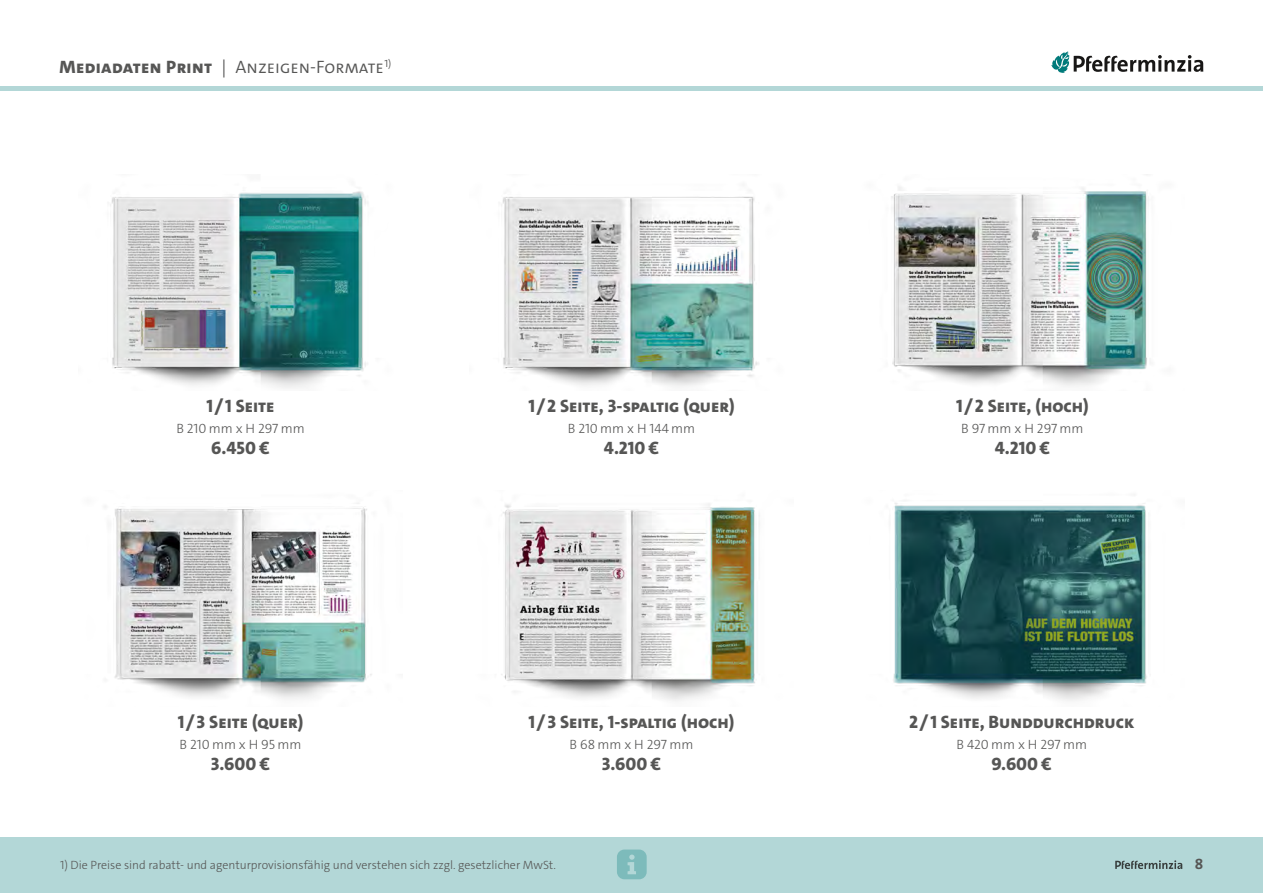
<style>
.page{position:relative;width:1263px;height:893px;background:#fff}
.page>*{position:absolute;margin:0;border:0;box-sizing:border-box;transform-origin:0 0}
.Zwiti{font:800 18px "The Sans C4 s";color:#565655}
.Rubrik-Thema{font:300 18px "The Sans C4 s";color:#565655}
.t1{font:700 15px "The Sans C4 s";color:#565655}
.Lauftext{font:300 13.5px "The Sans C4 s";color:#565655}
.Quelle{font:300 12px "The Sans C4 s";color:#565655}
.s1{font-weight:800}
</style>
<div class="page">
<div style="left:0;top:838px;width:1263px;height:55px;background:#b3d7d7"></div>
<svg style="left:1115px;top:860px;width:67px;height:9px"></svg>
<svg style="left:1051px;top:51px;width:152px;height:22px"></svg>
<svg style="left:617px;top:849px;width:30px;height:30px"></svg>
<img style="left:893px;top:503px;width:254px;height:198px">
<img style="left:501px;top:196px;width:258px;height:191px">
<img style="left:110px;top:191px;width:258px;height:197px">
<img style="left:501px;top:503px;width:259px;height:198px">
<img style="left:105px;top:503px;width:267px;height:196px">
<img style="left:891px;top:186px;width:260px;height:201px">
<hr style="left:0;top:86px;width:1263px;height:4px;background:#b3d7d7">
<p class="Rubrik-Thema" style="left:60px;top:55px;width:333px"><span class="s1">Mediadaten Print</span> | Anzeigen-Formate<sup>1)</sup></p>
<p class="Zwiti" style="left:206px;top:394px;width:70px">1 / 1 Seite</p>
<p class="Lauftext" style="left:176px;top:419px;width:130px">B 210 mm x H 297 mm</p>
<p class="Zwiti" style="left:211px;top:436px;width:60px">6.450 €</p>
<p class="Zwiti" style="left:178px;top:710px;width:127px">1 / 3 Seite (quer)</p>
<p class="Lauftext" style="left:180px;top:735px;width:123px">B 210 mm x H 95 mm</p>
<p class="Zwiti" style="left:211px;top:752px;width:61px">3.600 €</p>
<p class="Zwiti" style="left:528px;top:394px;width:208px">1 / 2 Seite, 3-spaltig (quer)</p>
<p class="Lauftext" style="left:568px;top:419px;width:129px">B 210 mm x H 144 mm</p>
<p class="Zwiti" style="left:604px;top:436px;width:57px">4.210 €</p>
<p class="Zwiti" style="left:528px;top:710px;width:207px">1 / 3 Seite, 1-spaltig (hoch)</p>
<p class="Lauftext" style="left:570px;top:735px;width:125px">B 68 mm x H 297 mm</p>
<p class="Zwiti" style="left:602px;top:752px;width:61px">3.600 €</p>
<p class="Quelle" style="left:60px;top:857px;width:497px">1) Die Preise sind rabatt- und agenturprovisionsfähig und verstehen sich zzgl. gesetzlicher MwSt.</p>
<p class="Zwiti" style="left:956px;top:394px;width:134px">1 / 2 Seite, (hoch)</p>
<p class="Lauftext" style="left:961px;top:419px;width:124px">B 97 mm x H 297 mm</p>
<p class="Zwiti" style="left:995px;top:436px;width:57px">4.210 €</p>
<p class="Zwiti" style="left:909px;top:710px;width:227px">2 / 1 Seite, Bunddurchdruck</p>
<p class="Lauftext" style="left:956px;top:735px;width:132px">B 420 mm x H 297 mm</p>
<p class="Zwiti" style="left:992px;top:752px;width:62px">9.600 €</p>
<p class="t1" style="left:1195px;top:854px;width:10px">8</p>
</div>
